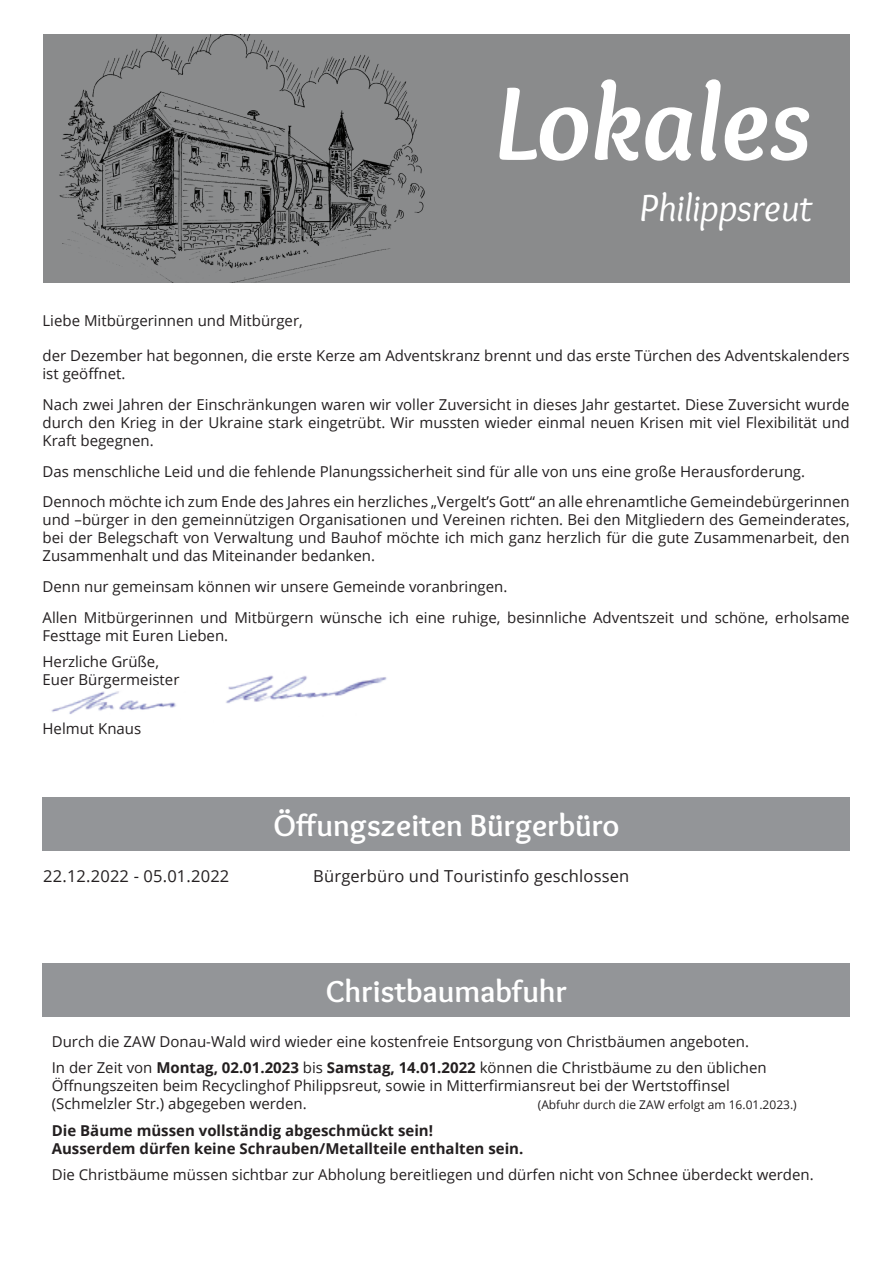
<style>
.page{position:relative;width:893px;height:1263px;background:#fff}
.page>*{position:absolute;margin:0;border:0;box-sizing:border-box;transform-origin:0 0}
.t1{font:italic 700 108px "Overlock";color:#fff}
.t2{font:italic 39px "Overlock";color:#fff}
.t3{font:700 31.5px "Overlock";color:#fff}
.t4{font:16.5px "Open Sans";letter-spacing:.01em;color:#231f20}
.t5{font:15px/18px "Open Sans";color:#231f20}
.t6{font:700 15px/18px "Open Sans";color:#231f20}
.t7{font:12px "Open Sans";color:#231f20}
.s1{font-weight:700}
</style>
<div class="page">
<img style="left:51px;top:675px;width:336px;height:39px">
<div style="left:44px;top:34px;width:806px;height:249px;background:#8a8b8c"></div>
<img style="left:59px;top:34px;width:366px;height:249px">
<div style="left:43px;top:797px;width:807px;height:53px;background:#939598"></div>
<div style="left:43px;top:963px;width:807px;height:53px;background:#939598"></div>
<h1 class="t1" style="left:493px;top:60px;width:320px">Lokales</h1>
<h2 class="t2" style="left:639px;top:186px;width:174px">Philippsreut</h2>
<p class="t5" style="left:43px;top:311px;width:262px">Liebe Mitbürgerinnen und Mitbürger,</p>
<p class="t5" style="left:43px;top:346px;width:809px">der Dezember hat begonnen, die erste Kerze am Adventskranz brennt und das erste Türchen des Adventskalenders ist geöffnet.</p>
<p class="t5" style="left:43px;top:395px;width:809px;text-align:justify">Nach zwei Jahren der Einschränkungen waren wir voller Zuversicht in dieses Jahr gestartet. Diese Zuversicht wurde durch den Krieg in der Ukraine stark eingetrübt. Wir mussten wieder einmal neuen Krisen mit viel Flexibilität und Kraft begegnen.</p>
<p class="t5" style="left:43px;top:455px;width:809px;line-height:30.8px">Das menschliche Leid und die fehlende Planungssicherheit sind für alle von uns eine große Herausforderung.<br>Dennoch möchte ich zum Ende des Jahres ein herzliches „Vergelt’s Gott“ an alle ehrenamtliche Gemeindebürgerinnen</p>
<p class="t5" style="left:43px;top:511px;width:809px;text-align:justify">und –bürger in den gemeinnützigen Organisationen und Vereinen richten. Bei den Mitgliedern des Gemeinderates, bei der Belegschaft von Verwaltung und Bauhof möchte ich mich ganz herzlich für die gute Zusammenarbeit, den Zusammenhalt und das Miteinander bedanken.</p>
<p class="t5" style="left:43px;top:571px;width:809px;line-height:30.8px">Denn nur gemeinsam können wir unsere Gemeinde voranbringen.<br>Allen Mitbürgerinnen und Mitbürgern wünsche ich eine ruhige, besinnliche Adventszeit und schöne, erholsame</p>
<p class="t5" style="left:43px;top:622px;width:187px;line-height:26.5px">Festtage mit Euren Lieben.<br>Herzliche Grüße,</p>
<p class="t5" style="left:43px;top:671px;width:138px">Euer Bürgermeister</p>
<p class="t5" style="left:43px;top:719px;width:100px">Helmut Knaus</p>
<h3 class="t3" style="left:274px;top:807px;width:347px">Öffungszeiten Bürgerbüro</h3>
<p class="t4" style="left:43px;top:865px;width:188px">22.12.2022 - 05.01.2022</p>
<p class="t4" style="left:313px;top:865px;width:317px">Bürgerbüro und Touristinfo geschlossen</p>
<h3 class="t3" style="left:326px;top:973px;width:243px">Christbaumabfuhr</h3>
<p class="t5" style="left:52px;top:1027px;width:716px;line-height:26.5px">Durch die ZAW Donau-Wald wird wieder eine kostenfreie Entsorgung von Christbäumen angeboten.<br>In der Zeit von <span class="s1">Montag, 02.01.2023</span> bis <span class="s1">Samstag, 14.01.2022</span> können die Christbäume zu den üblichen</p>
<p class="t5" style="left:52px;top:1076px;width:680px">Öffnungszeiten beim Recyclinghof Philippsreut, sowie in Mitterfirmiansreut bei der Wertstoffinsel (Schmelzler Str.) abgegeben werden.</p>
<p class="t7" style="left:538px;top:1096px;width:260px">(Abfuhr durch die ZAW erfolgt am 16.01.2023.)</p>
<p class="t6" style="left:52px;top:1121px;width:473px">Die Bäume müssen vollständig abgeschmückt sein!<br>Ausserdem dürfen keine Schrauben/Metallteile enthalten sein.</p>
<p class="t5" style="left:52px;top:1165px;width:763px">Die Christbäume müssen sichtbar zur Abholung bereitliegen und dürfen nicht von Schnee überdeckt werden.</p>
</div>
